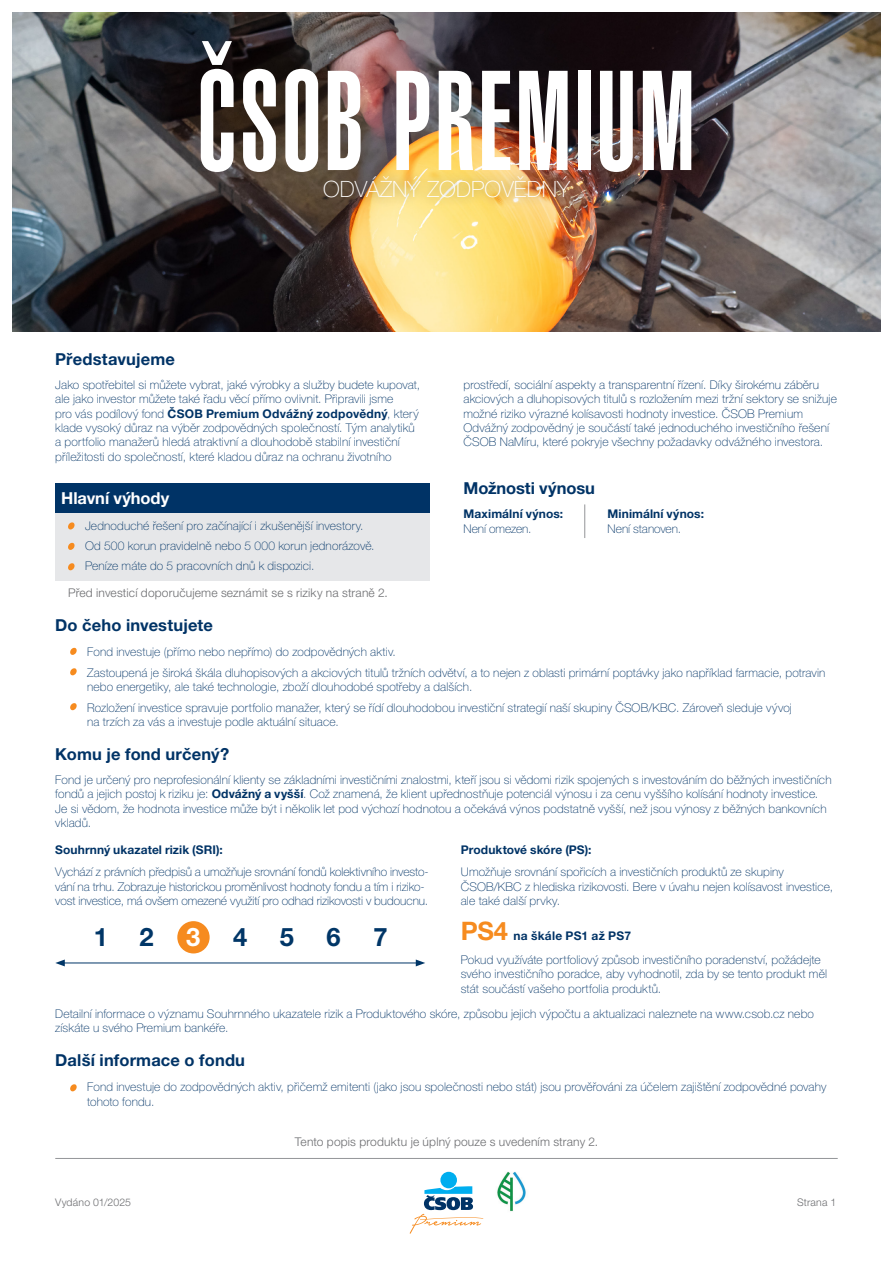
<style>
.page{position:relative;width:893px;height:1263px;background:#fff}
.page>*{position:absolute;margin:0;border:0;box-sizing:border-box;transform-origin:0 0}
.t1{font:139.35px "Helvetica LT Pro Ult Comp";letter-spacing:.025em;color:#fff;scale:.85 1}
.t2{font:700 25.5px "Helvetica Neue LT Pro";color:#003667}
.t3{font:700 25.5px "Helvetica Neue LT Pro";color:#fff}
.t4{font:100 22.5px "Helvetica Neue LT Pro";letter-spacing:.005em;color:#fff}
.t5{font:700 16.5px "Helvetica Neue LT Pro";letter-spacing:.01em;color:#036}
.t6{font:700 16.5px "Helvetica Neue LT Pro";letter-spacing:-.005em;color:#fff}
.t7{font:100 12px/14.4px "Helvetica Neue LT Pro";letter-spacing:.01em;color:#036}
.t8{font:300 12px "Helvetica Neue LT Pro";letter-spacing:.015em;color:#6c6d70}
.t9{font:700 12px "Helvetica Neue LT Pro";letter-spacing:.01em;color:#036}
.t10{font:300 10.5px "Helvetica Neue LT Pro";letter-spacing:.015em;color:#6c6d70}
.s1{font-weight:700}
.s2{font-size:25.5px;color:#f68b1f}
</style>
<div class="page">
<img style="left:483px;top:1172px;width:43px;height:47px">
<svg style="left:410px;top:1172px;width:73px;height:62px"></svg>
<hr style="left:55px;top:1158px;width:783px;height:1px;background:#939598">
<img style="left:13px;top:13px;width:867px;height:318px">
<div style="left:177px;top:921px;width:33px;height:32px;background:#f68b1f;border-radius:50%"></div>
<hr style="left:62px;top:962px;width:356px;height:1px;background:#003667">
<svg style="left:55px;top:959px;width:10px;height:7px"></svg>
<svg style="left:416px;top:959px;width:9px;height:7px"></svg>
<svg style="left:70px;top:1084px;width:7px;height:7px"></svg>
<svg style="left:70px;top:647px;width:7px;height:8px"></svg>
<svg style="left:70px;top:668px;width:7px;height:7px"></svg>
<svg style="left:70px;top:703px;width:7px;height:7px"></svg>
<div style="left:55px;top:483px;width:374px;height:98px;background:#e6e7e9"></div>
<svg style="left:68px;top:522px;width:7px;height:7px"></svg>
<svg style="left:68px;top:542px;width:7px;height:8px"></svg>
<svg style="left:68px;top:563px;width:7px;height:7px"></svg>
<hr style="left:584px;top:504px;width:1px;height:34px;background:#939598">
<div style="left:55px;top:483px;width:374px;height:30px;background:#036"></div>
<div style="left:312px;top:165px;width:268px;height:43px;background:#231f20;opacity:.5"></div>
<p class="t1" style="left:197px;top:41px;width:587px">ČSOB PREMIUM</p>
<p class="t4" style="left:323px;top:176px;width:249px">ODVÁŽNÝ ZODPOVĚDNÝ</p>
<p class="t5" style="left:55px;top:349px;width:121px">Představujeme</p>
<p class="t7" style="left:55px;top:377px;width:366px">Jako spotřebitel si můžete vybrat, jaké výrobky a služby budete kupovat, ale jako investor můžete také řadu věcí přímo ovlivnit. Připravili jsme<br>pro vás podílový fond <span class="s1">ČSOB Premium Odvážný zodpovědný</span>, který klade vysoký důraz na výběr zodpovědných společností. Tým analytiků a portfolio manažerů hledá atraktivní a dlouhodobě stabilní investiční příležitosti do společností, které kladou důraz na ochranu životního</p>
<p class="t6" style="left:61px;top:487px;width:109px">Hlavní výhody</p>
<p class="t7" style="left:85px;top:518px;width:280px">Jednoduché řešení pro začínající i zkušenější investory.</p>
<p class="t7" style="left:85px;top:538px;width:291px">Od 500 korun pravidelně nebo 5 000 korun jednorázově.</p>
<p class="t7" style="left:85px;top:559px;width:231px">Peníze máte do 5 pracovních dnů k dispozici.</p>
<p class="t8" style="left:68px;top:585px;width:321px">Před investicí doporučujeme seznámit se s riziky na straně 2.</p>
<p class="t7" style="left:463px;top:377px;width:375px">prostředí, sociální aspekty a transparentní řízení. Díky širokému záběru akciových a dluhopisových titulů s rozložením mezi tržní sektory se snižuje možné riziko výrazné kolísavosti hodnoty investice. ČSOB Premium Odvážný zodpovědný je součástí také jednoduchého investičního řešení ČSOB NaMíru, které pokryje všechny požadavky odvážného investora.</p>
<p class="t5" style="left:463px;top:478px;width:133px">Možnosti výnosu</p>
<p class="t9" style="left:463px;top:507px;width:101px">Maximální výnos:</p>
<p class="t7" style="left:463px;top:521px;width:69px">Není omezen.</p>
<p class="t9" style="left:608px;top:507px;width:98px">Minimální výnos:</p>
<p class="t7" style="left:608px;top:521px;width:75px">Není stanoven.</p>
<p class="t5" style="left:55px;top:614px;width:159px">Do čeho investujete</p>
<p class="t7" style="left:87px;top:645px;width:310px">Fond investuje (přímo nebo nepřímo) do zodpovědných aktiv.</p>
<p class="t7" style="left:87px;top:665px;width:740px">Zastoupená je široká škála dluhopisových a akciových titulů tržních odvětví, a to nejen z oblasti primární poptávky jako například farmacie, potravin nebo energetiky, ale také technologie, zboží dlouhodobé spotřeby a dalších.</p>
<p class="t7" style="left:87px;top:700px;width:706px">Rozložení investice spravuje portfolio manažer, který se řídí dlouhodobou investiční strategií naší skupiny ČSOB/KBC. Zároveň sleduje vývoj na trzích za vás a investuje podle aktuální situace.</p>
<p class="t5" style="left:55px;top:744px;width:176px">Komu je fond určený?</p>
<p class="t7" style="left:55px;top:772px;width:778px">Fond je určený pro neprofesionální klienty se základními investičními znalostmi, kteří jsou si vědomi rizik spojených s investováním do běžných investičních fondů a jejich postoj k riziku je: <span class="s1">Odvážný a vyšší</span>. Což znamená, že klient upřednostňuje potenciál výnosu i za cenu vyššího kolísání hodnoty investice.<br>Je si vědom, že hodnota investice může být i několik let pod výchozí hodnotou a očekává výnos podstatně vyšší, než jsou výnosy z běžných bankovních vkladů.</p>
<p class="t9" style="left:55px;top:842px;width:169px">Souhrnný ukazatel rizik (SRI):</p>
<p class="t7" style="left:55px;top:865px;width:375px">Vychází z právních předpisů a umožňuje srovnání fondů kolektivního investo&shy;vání na trhu. Zobrazuje historickou proměnlivost hodnoty fondu a tím i riziko&shy;vost investice, má ovšem omezené využití pro odhad rizikovosti v budoucnu.</p>
<p class="t2" style="left:94px;top:921px;width:61px">1 2</p>
<p class="t3" style="left:186px;top:921px;width:16px">3</p>
<p class="t2" style="left:233px;top:921px;width:16px">4</p>
<p class="t2" style="left:280px;top:921px;width:16px">5</p>
<p class="t2" style="left:327px;top:921px;width:16px">6</p>
<p class="t2" style="left:373px;top:921px;width:16px">7</p>
<p class="t9" style="left:461px;top:842px;width:132px">Produktové skóre (PS):</p>
<p class="t7" style="left:461px;top:865px;width:374px">Umožňuje srovnání spořicích a investičních produktů ze skupiny<br>ČSOB/KBC z hlediska rizikovosti. Bere v úvahu nejen kolísavost investice, ale také další prvky.</p>
<p class="t9" style="left:461px;top:928px;width:172px"><span class="s2">PS4</span> na škále PS1 až PS7</p>
<p class="t7" style="left:461px;top:952px;width:368px">Pokud využíváte portfoliový způsob investičního poradenství, požádejte svého investičního poradce, aby vyhodnotil, zda by se tento produkt měl stát součástí vašeho portfolia produktů.</p>
<p class="t7" style="left:55px;top:1006px;width:760px">Detailní informace o významu Souhrnného ukazatele rizik a Produktového skóre, způsobu jejich výpočtu a aktualizaci naleznete na www.csob.cz nebo získáte u svého Premium bankéře.</p>
<p class="t5" style="left:55px;top:1050px;width:191px">Další informace o fondu</p>
<p class="t7" style="left:87px;top:1080px;width:741px">Fond investuje do zodpovědných aktiv, přičemž emitenti (jako jsou společnosti nebo stát) jsou prověřováni za účelem zajištění zodpovědné povahy tohoto fondu.</p>
<p class="t8" style="left:295px;top:1134px;width:305px">Tento popis produktu je úplný pouze s uvedením strany 2.</p>
<p class="t10" style="left:55px;top:1196px;width:77px">Vydáno 01/2025</p>
<p class="t10" style="left:797px;top:1196px;width:41px">Strana 1</p>
</div>
